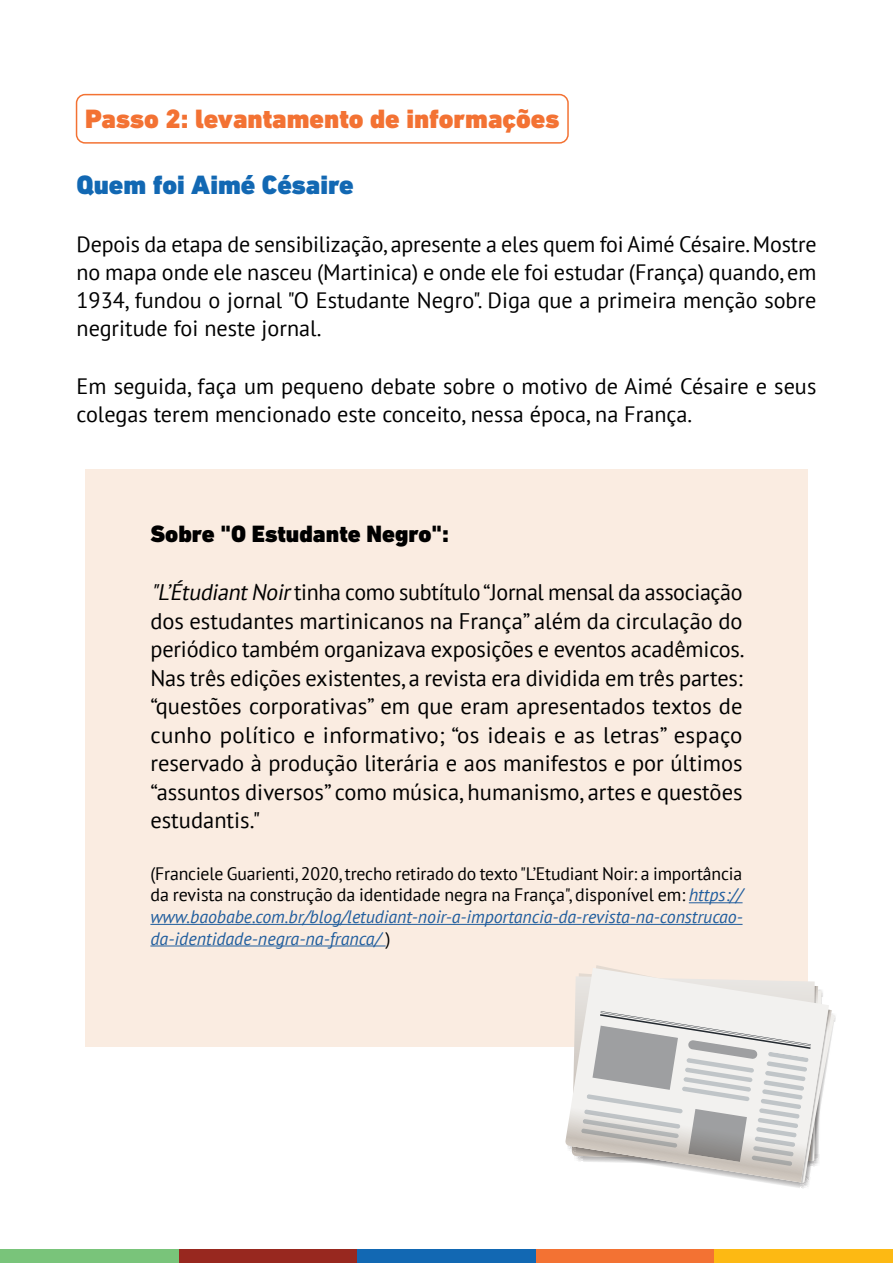
<style>
.page{position:relative;width:893px;height:1263px;background:#fff}
.page>*{position:absolute;margin:0;border:0;box-sizing:border-box;transform-origin:0 0}
.passo_1_LARAN{font:900 27px "DIN Next LT Pro";color:#f37233}
.corpo_texto_grande{font:900 27px "DIN Next LT Pro";color:#1268b3}
.corpo_texto_grande-2{font:900 24px "DIN Next LT Pro";color:#000}
.corpo_texto_grande-3{font:22.5px/28.5px "PT Sans";color:#000;text-align:justify}
.corpo_texto_grande-4{font:22.2px/28px "PT Sans";color:#000;text-align:justify}
.corpo_texto_grande-5{font:18px/21.6px "PT Sans";color:#000;text-align:justify}
.s1{font-style:italic}
.s2{font-style:italic;color:#215e9e}
</style>
<div class="page">
<div style="left:536px;top:1249px;width:178px;height:14px;background:#f37233"></div>
<div style="left:357px;top:1249px;width:179px;height:14px;background:#1268b3"></div>
<div style="left:179px;top:1249px;width:178px;height:14px;background:#98281f"></div>
<div style="left:0;top:1249px;width:179px;height:14px;background:#79c47a"></div>
<div style="left:714px;top:1249px;width:179px;height:14px;background:#fdb913"></div>
<div style="left:85px;top:469px;width:722px;height:577px;background:#faece1"></div>
<div style="left:76px;top:94px;width:493px;height:50px;border:2px solid #f37233;border-radius:9px"></div>
<hr style="left:689px;top:902px;width:53px;height:1px;background:#215e9e">
<hr style="left:150px;top:924px;width:592px;height:1px;background:#215e9e">
<hr style="left:150px;top:945px;width:236px;height:1px;background:#215e9e">
<svg style="left:565px;top:968px;width:243px;height:184px"></svg>
<svg style="left:572px;top:976px;width:258px;height:207px"></svg>
<p class="passo_1_LARAN" style="left:85px;top:102px;width:476px">Passo 2: levantamento de informações</p>
<p class="corpo_texto_grande" style="left:77px;top:169px;width:279px">Quem foi Aimé Césaire</p>
<p class="corpo_texto_grande-4" style="left:77px;top:229px;width:742px">Depois da etapa de sensibilização, apresente a eles quem foi Aimé Césaire. Mostre no mapa onde ele nasceu (Martinica) e onde ele foi estudar (França) quando, em 1934, fundou o jornal "O Estudante Negro". Diga que a primeira menção sobre negritude foi neste jornal.</p>
<p class="corpo_texto_grande-4" style="left:77px;top:371px;width:741px">Em seguida, faça um pequeno debate sobre o motivo de Aimé Césaire e seus colegas terem mencionado este conceito, nessa época, na França.</p>
<p class="corpo_texto_grande-2" style="left:150px;top:520px;width:300px">Sobre "O Estudante Negro":</p>
<p class="corpo_texto_grande-3" style="left:150px;top:578px;width:596px"><span class="s1">"L’ÉtudiantNoir</span>tinha como subtítulo “Jornal mensal da associação dos estudantes martinicanos na França” além da circulação do periódico também organizava exposições e eventos acadêmicos.<br>Nas três edições existentes, a revista era dividida em três partes: “questões corporativas” em que eram apresentados textos de cunho político e informativo; “os ideais e as letras” espaço reservado à produção literária e aos manifestos e por últimos “assuntos diversos” como música, humanismo, artes e questões estudantis."</p>
<p class="corpo_texto_grande-5" style="left:150px;top:862px;width:594px">(Franciele Guarienti, 2020, trecho retirado do texto "L’Etudiant Noir: a importância da revista na construção da identidade negra na França", disponível em: <span class="s2">https:// www.baobabe.com.br/blog/letudiant-noir-a-importancia-da-revista-na-construcao&shy;da-identidade-negra-na-franca/</span> )</p>
</div>
